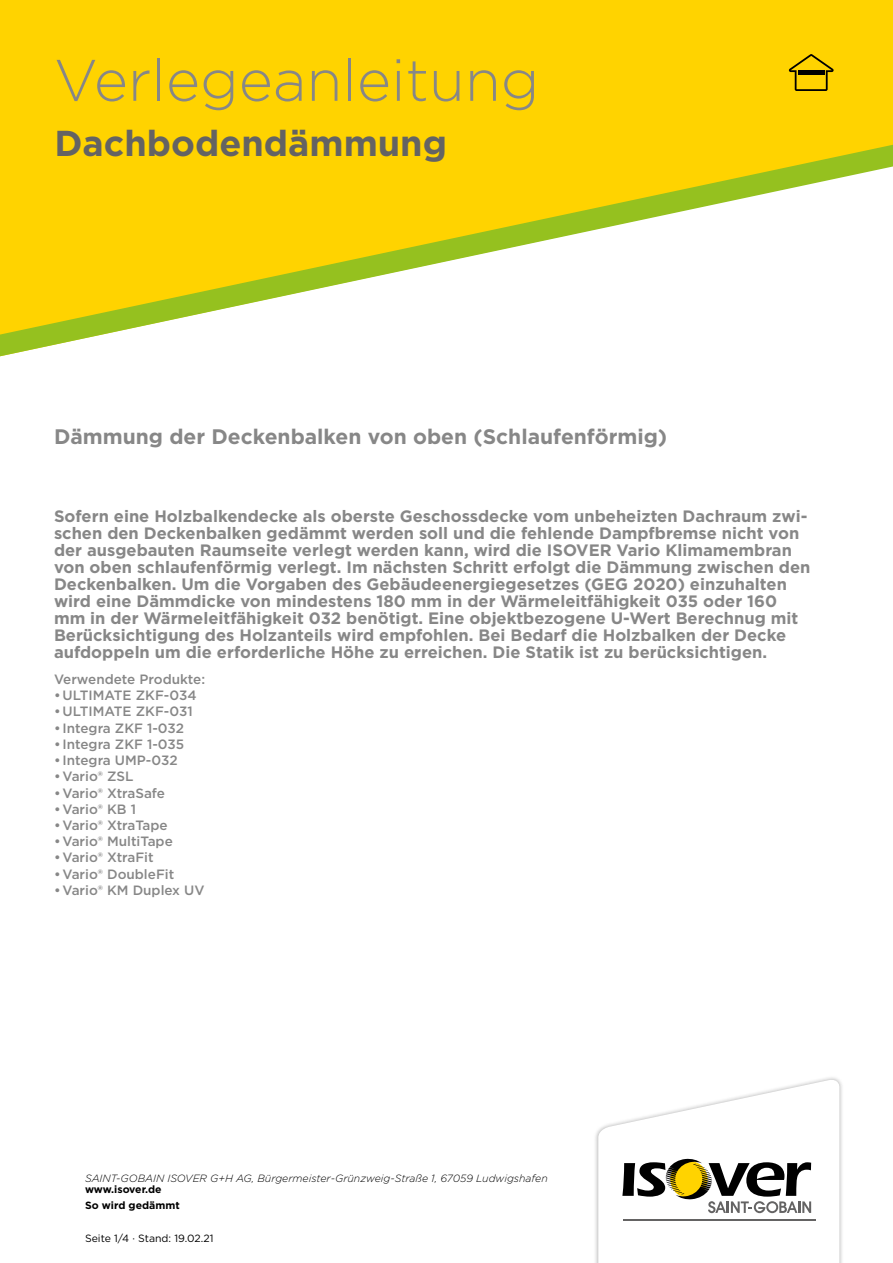
<style>
.page{position:relative;width:893px;height:1263px;background:#fff}
.page>*{position:absolute;margin:0;border:0;box-sizing:border-box;transform-origin:0 0}
.t1{font:300 58.5px "Gotham";color:#878787}
.t2{font:700 36px "Gotham";color:#646363}
.t3{font:700 21px "Gotham";color:#878787}
.t4{font:700 16.5px/17px "Gotham";color:#878787}
.t5{font:500 13.5px "Gotham";color:#878787}
.t6{font:italic 300 10.5px "Gotham";color:#000}
.t7{font:700 10.5px "Gotham";color:#000}
.t8{font:10.5px "Gotham";color:#000}
</style>
<div class="page">
<div style="left:594px;top:1075px;width:250px;height:188px;background:#000;opacity:.3"></div>
<svg style="left:598px;top:1078px;width:241px;height:185px"></svg>
<div style="left:0;top:0;width:893px;height:145px;background:#ffd300"></div>
<svg style="left:789px;top:54px;width:45px;height:37px;background:#d2ae00"></svg>
<hr style="left:798px;top:71px;width:26px;height:4px;background:#000">
<svg style="left:0;top:145px;width:893px;height:211px"></svg>
<h1 class="t1" style="left:54px;top:43px;width:487px">Verlegeanleitung</h1>
<h2 class="t2" style="left:54px;top:120px;width:394px">Dachbodendämmung</h2>
<p class="t3" style="left:54px;top:422px;width:615px">Dämmung der Deckenbalken von oben (Schlaufenförmig)</p>
<p class="t4" style="left:54px;top:508px;width:758px">Sofern eine Holzbalkendecke als oberste Geschossdecke vom unbeheizten Dachraum zwi&shy;schen den Deckenbalken gedämmt werden soll und die fehlende Dampfbremse nicht von der ausgebauten Raumseite verlegt werden kann, wird die ISOVER Vario Klimamembran von oben schlaufenförmig verlegt. Im nächsten Schritt erfolgt die Dämmung zwischen den Deckenbalken. Um die Vorgaben des Gebäudeenergiegesetzes (GEG 2020) einzuhalten wird eine Dämmdicke von mindestens 180 mm in der Wärmeleitfähigkeit 035 oder 160 mm in der Wärmeleitfähigkeit 032 benötigt. Eine objektbezogene U-Wert Berechnug mit Berücksichtigung des Holzanteils wird empfohlen. Bei Bedarf die Holzbalken der Decke aufdoppeln um die erforderliche Höhe zu erreichen. Die Statik ist zu berücksichtigen.</p>
<p class="t5" style="left:54px;top:670px;width:153px">Verwendete Produkte:</p>
<p class="t5" style="left:54px;top:687px;width:144px">•ULTIMATE ZKF-034</p>
<p class="t5" style="left:54px;top:703px;width:140px">•ULTIMATE ZKF-031</p>
<p class="t5" style="left:54px;top:719px;width:132px">• Integra ZKF 1-032</p>
<p class="t5" style="left:54px;top:735px;width:132px">• Integra ZKF 1-035</p>
<p class="t5" style="left:54px;top:751px;width:125px">• Integra UMP-032</p>
<p class="t5" style="left:54px;top:768px;width:81px">•Vario® ZSL</p>
<p class="t5" style="left:54px;top:784px;width:113px">•Vario® XtraSafe</p>
<p class="t5" style="left:54px;top:800px;width:84px">•Vario® KB 1</p>
<p class="t5" style="left:54px;top:816px;width:115px">•Vario® XtraTape</p>
<p class="t5" style="left:54px;top:832px;width:120px">•Vario® MultiTape</p>
<p class="t5" style="left:54px;top:849px;width:101px">•Vario® XtraFit</p>
<p class="t5" style="left:54px;top:865px;width:122px">•Vario® DoubleFit</p>
<p class="t5" style="left:54px;top:881px;width:152px">•Vario® KM Duplex UV</p>
<p class="t6" style="left:85px;top:1171px;width:464px">SAINT-GOBAIN ISOVER G+H AG, Bürgermeister-Grünzweig-Straße 1, 67059 Ludwigshafen</p>
<p class="t7" style="left:85px;top:1198px;width:96px">So wird gedämmt</p>
<p class="t8" style="left:85px;top:1231px;width:130px">Seite 1/4 · Stand: 19.02.21</p>
<p class="t7" style="left:85px;top:1182px;width:78px">www.isover.de</p>
</div>
